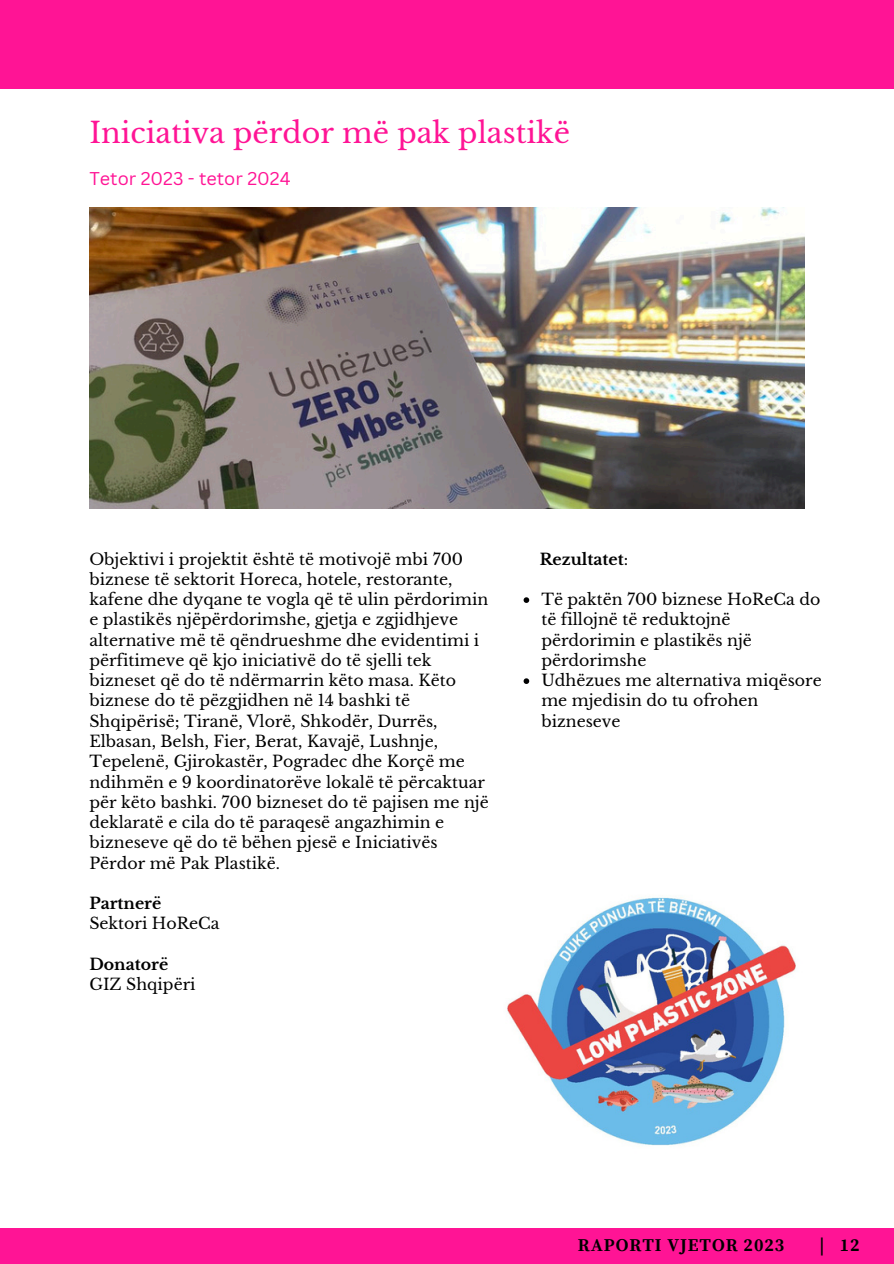
<style>
.page{position:relative;width:894px;height:1264px;background:#fff}
.page>*{position:absolute;margin:0;border:0;box-sizing:border-box;transform-origin:0 0}
.t1{font:28.5px "Libre Baskerville";color:#ff1495}
.t2{font:700 18px "Source Serif Pro";letter-spacing:.05em;color:#000}
.t3{font:18px "Canva Sans";color:#ff1495}
.t4{font:15.75px/20.2px "Libre Baskerville";color:#000001}
.t5{font:700 15.75px "Libre Baskerville";color:#000001}
.s1{font-weight:400}
</style>
<div class="page">
<div style="left:0;top:0;width:893px;height:89px;background:#ff1495"></div>
<img style="left:89px;top:207px;width:715px;height:302px">
<div style="left:0;top:1227px;width:893px;height:36px;background:#ff1495"></div>
<img style="left:507px;top:897px;width:289px;height:249px">
<svg style="left:523px;top:597px;width:6px;height:6px"></svg>
<svg style="left:523px;top:678px;width:6px;height:6px"></svg>
<p class="t1" style="left:89px;top:116px;width:482px">Iniciativa përdor më pak plastikë</p>
<p class="t3" style="left:89px;top:166px;width:203px">Tetor 2023 - tetor 2024</p>
<h3 class="t4" style="left:89px;top:549px;width:401px">Objektivi i projektit është të motivojë mbi 700 biznese të sektorit Horeca, hotele, restorante, kafene dhe dyqane te vogla që të ulin përdorimin e plastikës njëpërdorimshe, gjetja e zgjidhjeve alternative më të qëndrueshme dhe evidentimi i përfitimeve që kjo iniciativë do të sjelli tek bizneset që do të ndërmarrin këto masa. Këto biznese do të pëzgjidhen në 14 bashki të Shqipërisë; Tiranë, Vlorë, Shkodër, Durrës, Elbasan, Belsh, Fier, Berat, Kavajë, Lushnje, Tepelenë, Gjirokastër, Pogradec dhe Korçë me ndihmën e 9 koordinatorëve lokalë të përcaktuar për këto bashki. 700 bizneset do të pajisen me një deklaratë e cila do të paraqesë angazhimin e bizneseve që do të bëhen pjesë e Iniciativës Përdor më Pak Plastikë.</h3>
<p class="t5" style="left:89px;top:893px;width:73px">Partnerë</p>
<p class="t4" style="left:89px;top:913px;width:132px">Sektori HoReCa</p>
<p class="t5" style="left:89px;top:954px;width:80px">Donatorë</p>
<p class="t4" style="left:89px;top:974px;width:108px">GIZ Shqipëri</p>
<p class="t5" style="left:539px;top:549px;width:90px">Rezultatet<span class="s1">:</span></p>
<p class="t4" style="left:541px;top:589px;width:280px">Të paktën 700 biznese HoReCa do të fillojnë të reduktojnë përdorimin e plastikës një përdorimshe</p>
<p class="t4" style="left:541px;top:670px;width:282px">Udhëzues me alternativa miqësore me mjedisin do tu ofrohen bizneseve</p>
<p class="t2" style="left:577px;top:1233px;width:208px">RAPORTI VJETOR 2023</p>
<p class="t2" style="left:819px;top:1233px;width:42px">| 12</p>
</div>
